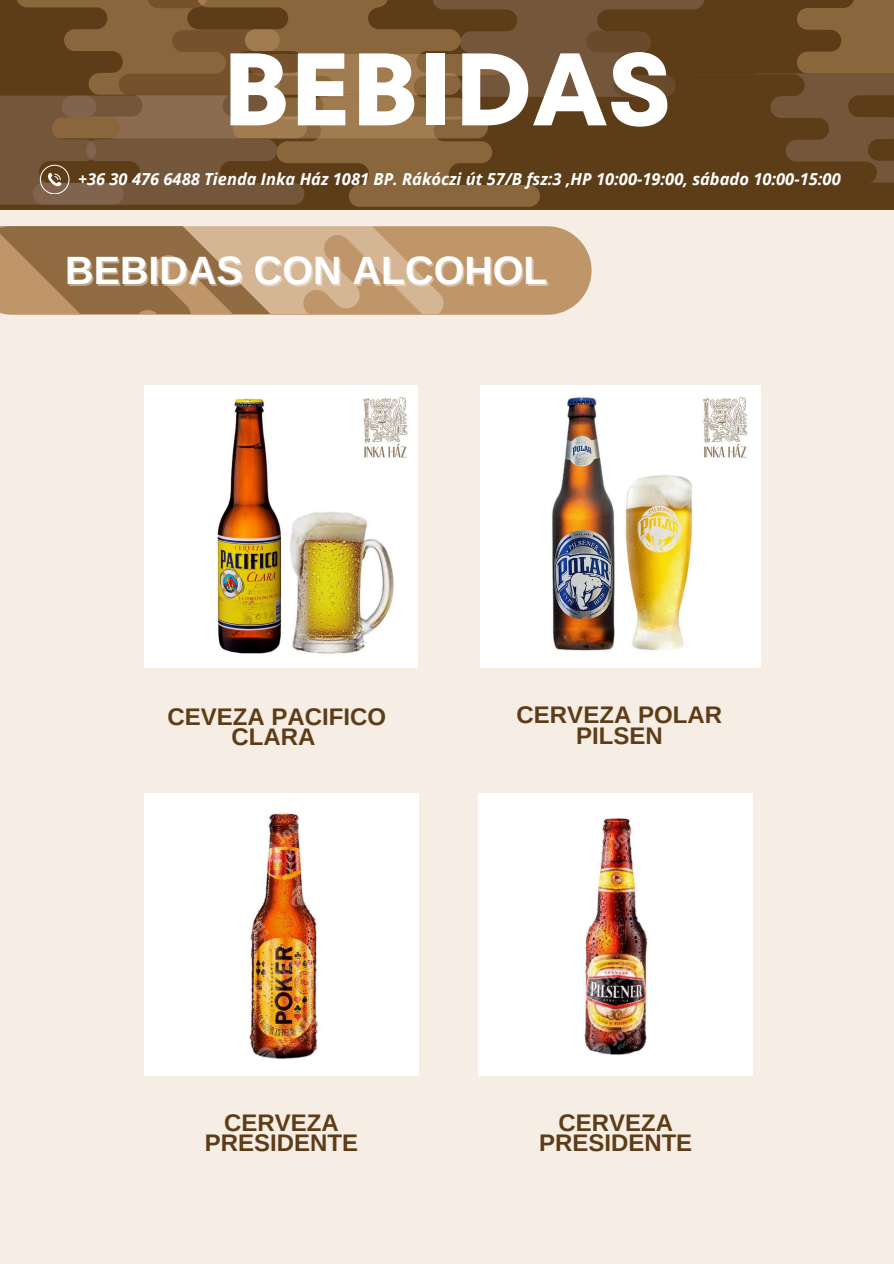
<style>
.page{position:relative;width:894px;height:1264px;background:#fff}
.page>*{position:absolute;margin:0;border:0;box-sizing:border-box;transform-origin:0 0}
.t1{font:700 102.75px "TT Fors";color:#fff}
.t2{font:700 39.45px "Arimo";color:#fff}
.t3{font:700 24px/20.2px "Arimo";color:#5d3d18;text-align:center}
.t4{font:italic 700 16.5px "Open Sans";color:#fff}
</style>
<div class="page">
<div style="left:0;top:0;width:893px;height:1263px;background:#f6eee5"></div>
<svg style="left:493px;top:0;width:92px;height:200px;background:#694a29"></svg>
<svg style="left:340px;top:0;width:153px;height:210px;background:#7d5a33"></svg>
<svg style="left:340px;top:0;width:148px;height:185px;background:#85623a"></svg>
<svg style="left:0;top:0;width:340px;height:210px;background:#775633"></svg>
<svg style="left:585px;top:0;width:305px;height:277px;fill:#5d3d18"></svg>
<svg style="left:733px;top:0;width:160px;height:176px;background:#6b4b28"></svg>
<svg style="left:0;top:226px;width:591px;height:89px;background:#c29b71"></svg>
<svg style="left:0;top:227px;width:444px;height:87px;background:#b49068"></svg>
<img style="left:144px;top:385px;width:274px;height:282px">
<img style="left:145px;top:793px;width:273px;height:282px">
<img style="left:480px;top:385px;width:280px;height:282px">
<svg style="left:40px;top:165px;width:29px;height:29px"></svg>
<img style="left:479px;top:793px;width:273px;height:282px">
<p class="t1" style="left:222px;top:17px;width:450px">BEBIDAS</p>
<h1 class="t4" style="left:78px;top:167px;width:764px">+36 30 476 6488 Tienda Inka Ház 1081 BP. Rákóczi út 57/B fsz:3 ,HP 10:00-19:00, sábado 10:00-15:00</h1>
<p class="t2" style="left:65px;top:248px;width:484px">BEBIDAS CON ALCOHOL</p>
<p class="t3" style="left:167px;top:706px;width:220px">CEVEZA PACIFICO<br>CLARA</p>
<p class="t3" style="left:516px;top:705px;width:207px">CERVEZA POLAR<br>PILSEN</p>
<p class="t3" style="left:205px;top:1112px;width:154px">CERVEZA<br>PRESIDENTE</p>
<p class="t3" style="left:539px;top:1112px;width:154px">CERVEZA<br>PRESIDENTE</p>
</div>
